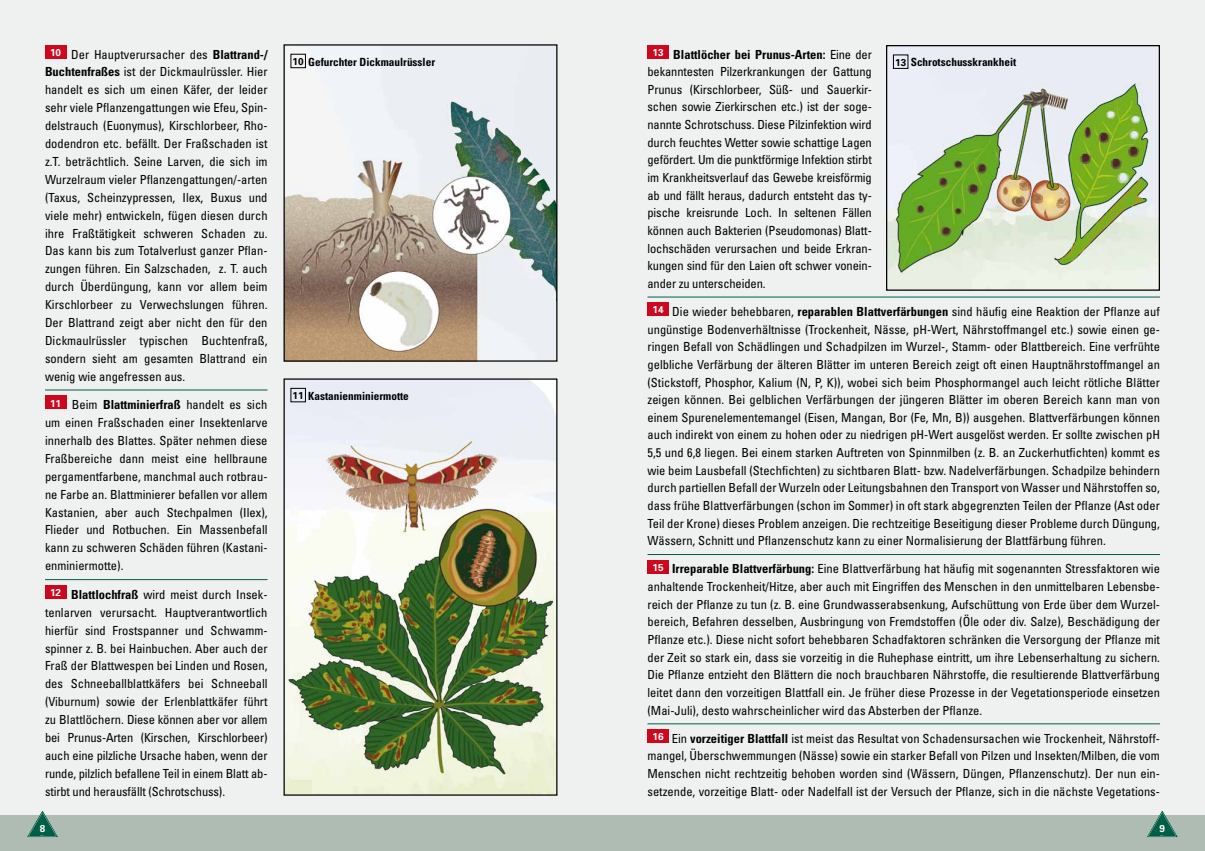
<style>
.page{position:relative;width:1205px;height:851px;background:#fff}
.page>*{position:absolute;margin:0;border:0;box-sizing:border-box;transform-origin:0 0}
.t1{font:condensed 12.5px/17.9px "Univers";color:#000;text-align:justify}
.t2{font:700 condensed 11.25px "Univers";color:#000}
.t3{font:700 10px "Univers";color:#fff}
.s1{font-weight:700}
.s2{font-stretch:normal;font-size:10px}
</style>
<div class="page">
<div style="left:0;top:0;width:602px;height:850px;background:#eff1f1"></div>
<div style="left:602px;top:0;width:603px;height:850px;background:#eff1f1"></div>
<div style="left:0;top:815px;width:1205px;height:35px;background:#afbcb3"></div>
<svg style="left:1147px;top:811px;width:31px;height:26px"></svg>
<svg style="left:27px;top:811px;width:31px;height:26px"></svg>
<hr style="left:45px;top:389px;width:223px;height:1px;background:#005e46">
<hr style="left:45px;top:579px;width:223px;height:1px;background:#005e46">
<div style="left:45px;top:45px;width:21px;height:13px;background:#cd071e"></div>
<div style="left:45px;top:395px;width:21px;height:14px;background:#cd071e"></div>
<div style="left:45px;top:585px;width:21px;height:13px;background:#cd071e"></div>
<hr style="left:647px;top:296px;width:513px;height:1px;background:#005e46">
<hr style="left:647px;top:554px;width:513px;height:1px;background:#005e46">
<hr style="left:647px;top:723px;width:513px;height:1px;background:#005e46">
<div style="left:647px;top:45px;width:22px;height:13px;background:#cd071e"></div>
<div style="left:647px;top:302px;width:22px;height:14px;background:#cd071e"></div>
<div style="left:647px;top:560px;width:22px;height:13px;background:#cd071e"></div>
<div style="left:647px;top:729px;width:22px;height:13px;background:#cd071e"></div>
<img style="left:888px;top:54px;width:270px;height:235px">
<div style="left:886px;top:45px;width:274px;height:246px;border:1px solid #000"></div>
<div style="left:893px;top:55px;width:15px;height:14px;border:1px solid #000"></div>
<img style="left:285px;top:380px;width:270px;height:413px">
<div style="left:283px;top:378px;width:274px;height:417px;border:1px solid #000"></div>
<div style="left:291px;top:388px;width:15px;height:14px;border:1px solid #000"></div>
<img style="left:285px;top:53px;width:270px;height:306px">
<div style="left:283px;top:44px;width:274px;height:317px;border:1px solid #000"></div>
<div style="left:291px;top:54px;width:15px;height:14px;border:1px solid #000"></div>
<p class="t1" style="left:45px;top:45px;width:224px;text-indent:5px"><sup>10</sup> Der Hauptverursacher des <span class="s1">Blattrand-/ Buchtenfraßes</span> ist der Dickmaulrüssler. Hier handelt es sich um einen Käfer, der leider sehr viele Pflanzengattungen wie Efeu, Spin&shy;delstrauch (Euonymus), Kirschlorbeer, Rho&shy;dodendron etc. befällt. Der Fraßschaden ist z.T. beträchtlich. Seine Larven, die sich im Wurzelraum vieler Pflanzengattungen/-arten (Taxus, Scheinzypressen, Ilex, Buxus und viele mehr) entwickeln, fügen diesen durch ihre Fraßtätigkeit schweren Schaden zu.<br>Das kann bis zum Totalverlust ganzer Pflan&shy;zungen führen. Ein Salzschaden, z. T. auch durch Überdüngung, kann vor allem beim Kirschlorbeer zu Verwechslungen führen.<br>Der Blattrand zeigt aber nicht den für den Dickmaulrüssler typischen Buchtenfraß, sondern sieht am gesamten Blattrand ein wenig wie angefressen aus.</p>
<p class="t1" style="left:45px;top:395px;width:224px;text-indent:5px"><sup>11</sup> Beim <span class="s1">Blattminierfraß</span> handelt es sich um einen Fraßschaden einer Insektenlarve innerhalb des Blattes. Später nehmen diese Fraßbereiche dann meist eine hellbraune pergamentfarbene, manchmal auch rotbrau&shy;ne Farbe an. Blattminierer befallen vor allem Kastanien, aber auch Stechpalmen (Ilex), Flieder und Rotbuchen. Ein Massenbefall kann zu schweren Schäden führen (Kastani&shy;enminiermotte).</p>
<p class="t1" style="left:45px;top:585px;width:224px;text-indent:5px"><sup>12</sup> <span class="s1">Blattlochfraß</span> wird meist durch Insek&shy;tenlarven verursacht. Hauptverantwortlich hierfür sind Frostspanner und Schwamm&shy;spinner z. B. bei Hainbuchen. Aber auch der Fraß der Blattwespen bei Linden und Rosen, des Schneeballblattkäfers bei Schneeball (Viburnum) sowie der Erlenblattkäfer führt zu Blattlöchern. Diese können aber vor allem bei Prunus-Arten (Kirschen, Kirschlorbeer) auch eine pilzliche Ursache haben, wenn der runde, pilzlich befallene Teil in einem Blatt ab&shy;stirbt und herausfällt (Schrotschuss).</p>
<p class="t2" style="left:293px;top:55px;width:144px"><span class="s2">10</span> Gefurchter Dickmaulrüssler</p>
<p class="t2" style="left:293px;top:388px;width:118px"><span class="s2">11</span> Kastanienminiermotte</p>
<p class="t1" style="left:647px;top:45px;width:226px;text-indent:5px"><sup>13</sup> <span class="s1">Blattlöcher bei Prunus-Arten:</span> Eine der bekanntesten Pilzerkrankungen der Gattung Prunus (Kirschlorbeer, Süß- und Sauerkir&shy;schen sowie Zierkirschen etc.) ist der soge&shy;nannte Schrotschuss. Diese Pilzinfektion wird durch feuchtes Wetter sowie schattige Lagen gefördert. Um die punktförmige Infektion stirbt im Krankheitsverlauf das Gewebe kreisförmig ab und fällt heraus, dadurch entsteht das ty&shy;pische kreisrunde Loch. In seltenen Fällen können auch Bakterien (Pseudomonas) Blatt&shy;lochschäden verursachen und beide Erkran&shy;kungen sind für den Laien oft schwer vonein&shy;ander zu unterscheiden.</p>
<p class="t1" style="left:647px;top:302px;width:514px;text-indent:5px"><sup>14</sup> Die wieder behebbaren, <span class="s1">reparablen Blattverfärbungen</span> sind häufig eine Reaktion der Pflanze auf ungünstige Bodenverhältnisse (Trockenheit, Nässe, pH-Wert, Nährstoffmangel etc.) sowie einen ge&shy;ringen Befall von Schädlingen und Schadpilzen im Wurzel-, Stamm- oder Blattbereich. Eine verfrühte gelbliche Verfärbung der älteren Blätter im unteren Bereich zeigt oft einen Hauptnährstoffmangel an (Stickstoff, Phosphor, Kalium (N, P, K)), wobei sich beim Phosphormangel auch leicht rötliche Blätter zeigen können. Bei gelblichen Verfärbungen der jüngeren Blätter im oberen Bereich kann man von einem Spurenelementemangel (Eisen, Mangan, Bor (Fe, Mn, B)) ausgehen. Blattverfärbungen können auch indirekt von einem zu hohen oder zu niedrigen pH-Wert ausgelöst werden. Er sollte zwischen pH 5,5 und 6,8 liegen. Bei einem starken Auftreten von Spinnmilben (z. B. an Zuckerhutfichten) kommt es wie beim Lausbefall (Stechfichten) zu sichtbaren Blatt- bzw. Nadelverfärbungen. Schadpilze behindern durch partiellen Befall der Wurzeln oder Leitungsbahnen den Transport von Wasser und Nährstoffen so, dass frühe Blattverfärbungen (schon im Sommer) in oft stark abgegrenzten Teilen der Pflanze (Ast oder Teil der Krone) dieses Problem anzeigen. Die rechtzeitige Beseitigung dieser Probleme durch Düngung, Wässern, Schnitt und Pflanzenschutz kann zu einer Normalisierung der Blattfärbung führen.</p>
<p class="t1" style="left:647px;top:560px;width:514px;text-indent:5px"><sup>15</sup> <span class="s1">Irreparable Blattverfärbung:</span> Eine Blattverfärbung hat häufig mit sogenannten Stressfaktoren wie anhaltende Trockenheit/Hitze, aber auch mit Eingriffen des Menschen in den unmittelbaren Lebensbe&shy;reich der Pflanze zu tun (z. B. eine Grundwasserabsenkung, Aufschüttung von Erde über dem Wurzel&shy;bereich, Befahren desselben, Ausbringung von Fremdstoffen (Öle oder div. Salze), Beschädigung der Pflanze etc.). Diese nicht sofort behebbaren Schadfaktoren schränken die Versorgung der Pflanze mit der Zeit so stark ein, dass sie vorzeitig in die Ruhephase eintritt, um ihre Lebenserhaltung zu sichern.<br>Die Pflanze entzieht den Blättern die noch brauchbaren Nährstoffe, die resultierende Blattverfärbung leitet dann den vorzeitigen Blattfall ein. Je früher diese Prozesse in der Vegetationsperiode einsetzen (Mai-Juli), desto wahrscheinlicher wird das Absterben der Pflanze.</p>
<p class="t1" style="left:647px;top:729px;width:514px;text-align:center"><sup>16</sup> Ein <span class="s1">vorzeitiger Blattfall</span> ist meist das Resultat von Schadensursachen wie Trockenheit, Nährstoff&shy;mangel, Überschwemmungen (Nässe) sowie ein starker Befall von Pilzen und Insekten/Milben, die vom Menschen nicht rechtzeitig behoben worden sind (Wässern, Düngen, Pflanzenschutz). Der nun ein&shy;setzende, vorzeitige Blatt- oder Nadelfall ist der Versuch der Pflanze, sich in die nächste Vegetations-</p>
<p class="t2" style="left:895px;top:55px;width:123px"><span class="s2">13</span> Schrotschusskrankheit</p>
<p class="t3" style="left:40px;top:822px;width:7px">8</p>
<p class="t3" style="left:1159px;top:822px;width:7px">9</p>
</div>
